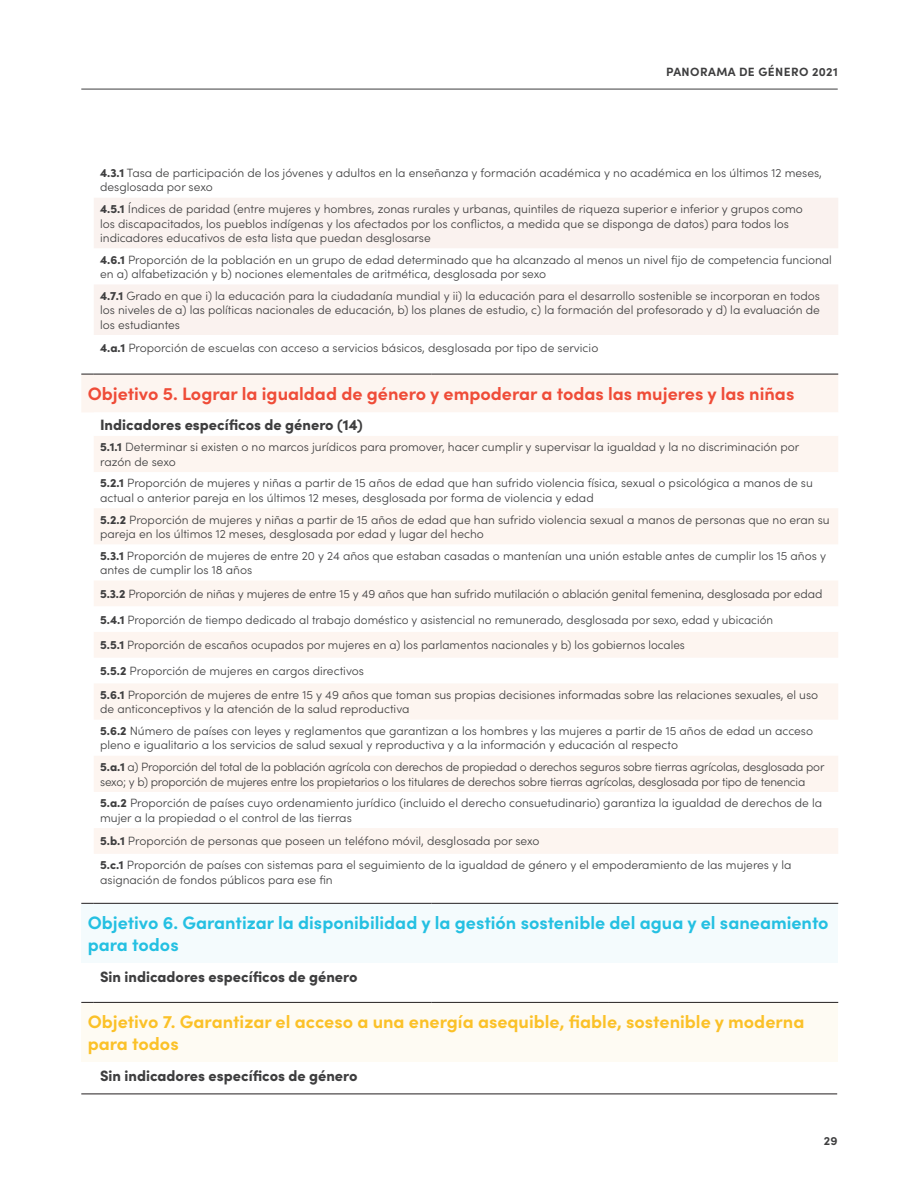
<style>
.page{position:relative;width:918px;height:1188px;background:#fff}
.page>*{position:absolute;margin:0;border:0;box-sizing:border-box;transform-origin:0 0}
.t1{font:700 18px/21.6px "Sofia Pro";color:#24c0e2}
.t2{font:700 18px/21.6px "Sofia Pro";color:#fbc128}
.t3{font:700 18px "Sofia Pro";color:#ef4c38}
.t4{font:900 15px "Sofia Pro";color:#3e3e3f}
.t5{font:300 12px/14.4px "Sofia Pro";color:#3e3e3f}
.t6{font:300 12px/14.4px "Sofia Pro";letter-spacing:-.02em;color:#3e3e3f}
.t7{font:700 12px "Sofia Pro";letter-spacing:.035em;color:#3e3e3f}
.s1{font-weight:900}
</style>
<div class="page">
<hr style="left:81px;top:89px;width:757px;height:1px;background:#3e3e3f">
<svg style="left:94px;top:198px;width:744px;height:137px;fill:#faf2ef"></svg>
<div style="left:81px;top:375px;width:757px;height:37px;background:#fdf5f0"></div>
<svg style="left:94px;top:436px;width:744px;height:566px"></svg>
<div style="left:81px;top:903px;width:757px;height:60px;background:#f4fbfd"></div>
<div style="left:81px;top:1002px;width:757px;height:60px;background:#fefbf3"></div>
<svg style="left:81px;top:374px;width:13px;height:1px"></svg>
<hr style="left:94px;top:374px;width:338px;height:1px;background:#231f20">
<hr style="left:432px;top:374px;width:177px;height:1px;background:#231f20">
<hr style="left:609px;top:374px;width:229px;height:1px;background:#231f20">
<svg style="left:81px;top:903px;width:13px;height:1px"></svg>
<hr style="left:94px;top:903px;width:338px;height:1px;background:#231f20">
<hr style="left:432px;top:903px;width:177px;height:1px;background:#231f20">
<hr style="left:609px;top:903px;width:229px;height:1px;background:#231f20">
<svg style="left:81px;top:1002px;width:13px;height:1px"></svg>
<hr style="left:94px;top:1002px;width:338px;height:1px;background:#231f20">
<hr style="left:432px;top:1002px;width:177px;height:1px;background:#231f20">
<hr style="left:609px;top:1002px;width:229px;height:1px;background:#231f20">
<hr style="left:81px;top:1094px;width:756px;height:1px;background:#231f20">
<p class="t7" style="left:666px;top:62px;width:173px">PANORAMA DE GÉNERO 2021</p>
<p class="t5" style="left:100px;top:165px;width:723px"><span class="s1">4.3.1</span> Tasa de participación de los jóvenes y adultos en la enseñanza y formación académica y no académica en los últimos 12 meses, desglosada por sexo</p>
<p class="t5" style="left:100px;top:201px;width:704px"><span class="s1">4.5.1</span> Índices de paridad (entre mujeres y hombres, zonas rurales y urbanas, quintiles de riqueza superior e inferior y grupos como los discapacitados, los pueblos indígenas y los afectados por los conflictos, a medida que se disponga de datos) para todos los indicadores educativos de esta lista que puedan desglosarse</p>
<p class="t5" style="left:100px;top:252px;width:733px"><span class="s1">4.6.1</span> Proporción de la población en un grupo de edad determinado que ha alcanzado al menos un nivel fijo de competencia funcional en a) alfabetización y b) nociones elementales de aritmética, desglosada por sexo</p>
<p class="t5" style="left:100px;top:288px;width:721px;text-align:justify"><span class="s1">4.7.1</span> Grado en que i) la educación para la ciudadanía mundial y ii) la educación para el desarrollo sostenible se incorporan en todos los niveles de a) las políticas nacionales de educación, b) los planes de estudio, c) la formación del profesorado y d) la evaluación de los estudiantes</p>
<p class="t5" style="left:100px;top:340px;width:500px"><span class="s1">4.a.1</span> Proporción de escuelas con acceso a servicios básicos, desglosada por tipo de servicio</p>
<h1 class="t3" style="left:88px;top:380px;width:708px">Objetivo 5. Lograr la igualdad de género y empoderar a todas las mujeres y las niñas</h1>
<p class="t4" style="left:100px;top:412px;width:264px">Indicadores específicos de género (14)</p>
<p class="t5" style="left:100px;top:439px;width:701px"><span class="s1">5.1.1</span> Determinar si existen o no marcos jurídicos para promover, hacer cumplir y supervisar la igualdad y la no discriminación por razón de sexo</p>
<p class="t5" style="left:100px;top:475px;width:714px"><span class="s1">5.2.1</span> Proporción de mujeres y niñas a partir de 15 años de edad que han sufrido violencia física, sexual o psicológica a manos de su actual o anterior pareja en los últimos 12 meses, desglosada por forma de violencia y edad</p>
<p class="t5" style="left:100px;top:512px;width:731px"><span class="s1">5.2.2</span> Proporción de mujeres y niñas a partir de 15 años de edad que han sufrido violencia sexual a manos de personas que no eran su pareja en los últimos 12 meses, desglosada por edad y lugar del hecho</p>
<p class="t5" style="left:100px;top:548px;width:727px"><span class="s1">5.3.1</span> Proporción de mujeres de entre 20 y 24 años que estaban casadas o mantenían una unión estable antes de cumplir los 15 años y antes de cumplir los 18 años</p>
<p class="t5" style="left:100px;top:580px;width:724px;line-height:25.8px"><span class="s1">5.3.2</span> Proporción de niñas y mujeres de entre 15 y 49 años que han sufrido mutilación o ablación genital femenina, desglosada por edad <span class="s1">5.4.1</span> Proporción de tiempo dedicado al trabajo doméstico y asistencial no remunerado, desglosada por sexo, edad y ubicación<br><span class="s1">5.5.1</span> Proporción de escaños ocupados por mujeres en a) los parlamentos nacionales y b) los gobiernos locales<br><span class="s1">5.5.2</span> Proporción de mujeres en cargos directivos</p>
<p class="t5" style="left:100px;top:687px;width:720px"><span class="s1">5.6.1</span> Proporción de mujeres de entre 15 y 49 años que toman sus propias decisiones informadas sobre las relaciones sexuales, el uso de anticonceptivos y la atención de la salud reproductiva</p>
<p class="t5" style="left:100px;top:723px;width:714px"><span class="s1">5.6.2</span> Número de países con leyes y reglamentos que garantizan a los hombres y las mujeres a partir de 15 años de edad un acceso pleno e igualitario a los servicios de salud sexual y reproductiva y a la información y educación al respecto</p>
<p class="t6" style="left:100px;top:759px;width:726px"><span class="s1">5.a.1</span> a) Proporción del total de la población agrícola con derechos de propiedad o derechos seguros sobre tierras agrícolas, desglosada por sexo; y b) proporción de mujeres entre los propietarios o los titulares de derechos sobre tierras agrícolas, desglosada por tipo de tenencia</p>
<p class="t5" style="left:100px;top:795px;width:723px"><span class="s1">5.a.2</span> Proporción de países cuyo ordenamiento jurídico (incluido el derecho consuetudinario) garantiza la igualdad de derechos de la mujer a la propiedad o el control de las tierras</p>
<p class="t5" style="left:100px;top:829px;width:693px;line-height:23.7px"><span class="s1">5.b.1</span> Proporción de personas que poseen un teléfono móvil, desglosada por sexo<br><span class="s1">5.c.1</span> Proporción de países con sistemas para el seguimiento de la igualdad de género y el empoderamiento de las mujeres y la</p>
<p class="t5" style="left:100px;top:872px;width:234px">asignación de fondos públicos para ese fin</p>
<h1 class="t1" style="left:88px;top:910px;width:742px">Objetivo 6. Garantizar la disponibilidad y la gestión sostenible del agua y el saneamiento para todos</h1>
<p class="t4" style="left:100px;top:964px;width:259px">Sin indicadores específicos de género</p>
<h1 class="t2" style="left:88px;top:1009px;width:718px">Objetivo 7. Garantizar el acceso a una energía asequible, fiable, sostenible y moderna para todos</h1>
<p class="t4" style="left:100px;top:1064px;width:259px">Sin indicadores específicos de género</p>
<p class="t7" style="left:824px;top:1132px;width:15px">29</p>
</div>
